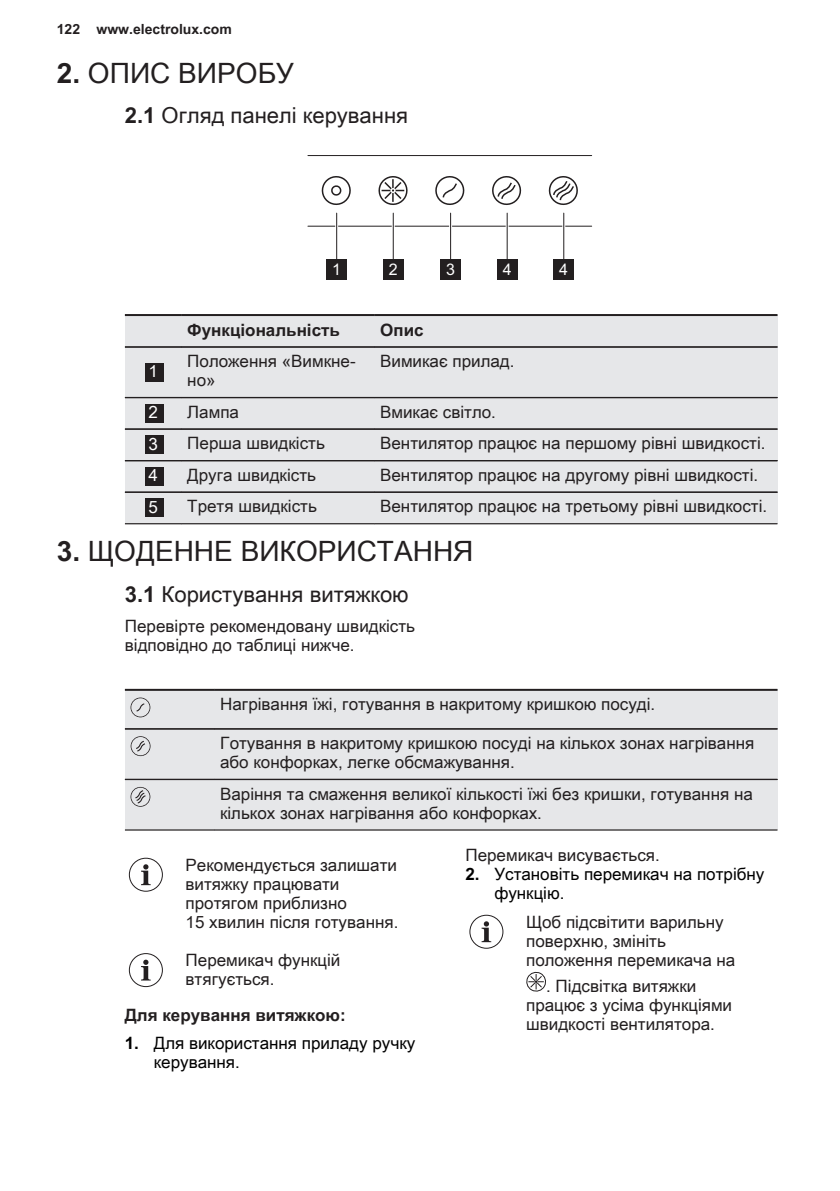
<style>
.page{position:relative;width:840px;height:1191px;background:#fff}
.page>*{position:absolute;margin:0;border:0;box-sizing:border-box;transform-origin:0 0}
.t1{font:28px "Arial Unicode MS";color:#231f20}
.t2{font:22px "Arial Unicode MS";color:#231f20}
.t3{font:17px/19px "Arial Unicode MS";color:#231f20}
.t4{font:17px/19px "Arial Unicode MS";color:#000}
.t5{font:700 17px "Arial Unicode MS";color:#231f20}
.t6{font:17px "Arial Unicode MS";color:#fff}
.t7{font:16px "Arial";color:#fff}
.t8{font:700 14px "Arial Unicode MS";color:#231f20}
.s1{font-weight:700}
</style>
<div class="page">
<hr style="left:308px;top:226px;width:283px;height:1px;background:#231f20">
<hr style="left:308px;top:155px;width:283px;height:1px;background:#231f20">
<svg style="left:548px;top:176px;width:30px;height:29px"></svg>
<svg style="left:492px;top:176px;width:30px;height:29px"></svg>
<svg style="left:435px;top:176px;width:30px;height:29px"></svg>
<svg style="left:321px;top:176px;width:30px;height:29px"></svg>
<svg style="left:378px;top:176px;width:30px;height:29px"></svg>
<hr style="left:505px;top:213px;width:3px;height:56px;background:#fff">
<hr style="left:506px;top:213px;width:1px;height:56px;background:#231f20">
<div style="left:497px;top:259px;width:20px;height:20px;background:#231f20"></div>
<hr style="left:562px;top:213px;width:3px;height:56px;background:#fff">
<hr style="left:563px;top:213px;width:1px;height:56px;background:#231f20">
<div style="left:553px;top:259px;width:20px;height:20px;background:#231f20"></div>
<hr style="left:449px;top:213px;width:3px;height:56px;background:#fff">
<hr style="left:450px;top:213px;width:1px;height:56px;background:#231f20">
<div style="left:440px;top:259px;width:20px;height:20px;background:#231f20"></div>
<hr style="left:391px;top:213px;width:3px;height:56px;background:#fff">
<hr style="left:392px;top:213px;width:1px;height:56px;background:#231f20">
<div style="left:383px;top:259px;width:20px;height:20px;background:#231f20"></div>
<hr style="left:335px;top:213px;width:3px;height:56px;background:#fff">
<hr style="left:336px;top:213px;width:1px;height:56px;background:#231f20">
<div style="left:326px;top:259px;width:20px;height:20px;background:#231f20"></div>
<div style="left:125px;top:315px;width:652px;height:209px;background:#e6e7e9"></div>
<div style="left:145px;top:363px;width:18px;height:18px;background:#231f20"></div>
<div style="left:145px;top:404px;width:18px;height:19px;background:#231f20"></div>
<div style="left:145px;top:435px;width:18px;height:19px;background:#231f20"></div>
<div style="left:145px;top:467px;width:18px;height:19px;background:#231f20"></div>
<div style="left:145px;top:498px;width:18px;height:19px;background:#231f20"></div>
<hr style="left:125px;top:314px;width:57px;height:2px;background:#231f20">
<hr style="left:181px;top:314px;width:193px;height:2px;background:#231f20">
<hr style="left:374px;top:314px;width:403px;height:2px;background:#231f20">
<hr style="left:125px;top:346px;width:57px;height:1px;background:#231f20">
<hr style="left:181px;top:346px;width:193px;height:1px;background:#231f20">
<hr style="left:374px;top:346px;width:403px;height:1px;background:#231f20">
<hr style="left:125px;top:397px;width:57px;height:1px;background:#231f20">
<hr style="left:181px;top:397px;width:193px;height:1px;background:#231f20">
<hr style="left:374px;top:397px;width:403px;height:1px;background:#231f20">
<hr style="left:125px;top:428px;width:57px;height:2px;background:#231f20">
<hr style="left:181px;top:428px;width:193px;height:2px;background:#231f20">
<hr style="left:374px;top:428px;width:403px;height:2px;background:#231f20">
<hr style="left:125px;top:460px;width:57px;height:1px;background:#231f20">
<hr style="left:181px;top:460px;width:193px;height:1px;background:#231f20">
<hr style="left:374px;top:460px;width:403px;height:1px;background:#231f20">
<hr style="left:125px;top:491px;width:57px;height:2px;background:#231f20">
<hr style="left:125px;top:523px;width:57px;height:1px;background:#231f20">
<hr style="left:181px;top:491px;width:193px;height:2px;background:#231f20">
<hr style="left:181px;top:523px;width:193px;height:1px;background:#231f20">
<hr style="left:374px;top:491px;width:403px;height:2px;background:#231f20">
<hr style="left:374px;top:523px;width:403px;height:1px;background:#231f20">
<div style="left:125px;top:690px;width:652px;height:140px;background:#e6e7e9"></div>
<svg style="left:130px;top:697px;width:20px;height:20px"></svg>
<svg style="left:131px;top:736px;width:19px;height:20px"></svg>
<svg style="left:130px;top:787px;width:20px;height:19px"></svg>
<hr style="left:125px;top:689px;width:89px;height:2px;background:#231f20">
<hr style="left:214px;top:689px;width:563px;height:2px;background:#231f20">
<hr style="left:125px;top:728px;width:89px;height:1px;background:#231f20">
<hr style="left:214px;top:728px;width:563px;height:1px;background:#231f20">
<hr style="left:125px;top:779px;width:89px;height:1px;background:#231f20">
<hr style="left:125px;top:829px;width:89px;height:1px;background:#231f20">
<hr style="left:214px;top:779px;width:563px;height:1px;background:#231f20">
<hr style="left:214px;top:829px;width:563px;height:1px;background:#231f20">
<svg style="left:129px;top:857px;width:34px;height:34px"></svg>
<svg style="left:129px;top:953px;width:34px;height:34px"></svg>
<svg style="left:469px;top:914px;width:34px;height:34px"></svg>
<svg style="left:526px;top:971px;width:20px;height:20px"></svg>
<p class="t8" style="left:57px;top:19px;width:177px">122 www.electrolux.com</p>
<p class="t1" style="left:57px;top:52px;width:238px"><span class="s1">2.</span> ОПИС ВИРОБУ</p>
<p class="t2" style="left:125px;top:99px;width:284px"><span class="s1">2.1</span> Огляд панелі керування</p>
<p class="t7" style="left:332px;top:260px;width:10px">1</p>
<p class="t7" style="left:388px;top:260px;width:10px">2</p>
<p class="t7" style="left:446px;top:260px;width:10px">3</p>
<p class="t7" style="left:502px;top:260px;width:10px">4</p>
<p class="t7" style="left:559px;top:260px;width:10px">4</p>
<p class="t5" style="left:187px;top:317px;width:154px">Функціональність</p>
<p class="t5" style="left:380px;top:317px;width:45px">Опис</p>
<p class="t6" style="left:148px;top:359px;width:11px">1</p>
<p class="t3" style="left:187px;top:351px;width:170px">Положення «Вимкне‐ но»</p>
<p class="t3" style="left:380px;top:351px;width:136px">Вимикає прилад.</p>
<p class="t6" style="left:148px;top:400px;width:11px">2</p>
<p class="t3" style="left:187px;top:402px;width:53px">Лампа</p>
<p class="t3" style="left:380px;top:402px;width:117px">Вмикає світло.</p>
<p class="t6" style="left:148px;top:431px;width:11px">3</p>
<p class="t3" style="left:187px;top:433px;width:139px">Перша швидкість</p>
<p class="t3" style="left:380px;top:433px;width:386px">Вентилятор працює на першому рівні швидкості.</p>
<p class="t6" style="left:148px;top:463px;width:11px">4</p>
<p class="t3" style="left:187px;top:465px;width:130px">Друга швидкість</p>
<p class="t3" style="left:380px;top:465px;width:379px">Вентилятор працює на другому рівні швидкості.</p>
<p class="t6" style="left:148px;top:494px;width:11px">5</p>
<p class="t3" style="left:187px;top:496px;width:131px">Третя швидкість</p>
<p class="t3" style="left:380px;top:496px;width:388px">Вентилятор працює на третьому рівні швидкості.</p>
<p class="t1" style="left:57px;top:531px;width:418px"><span class="s1">3.</span> ЩОДЕННЕ ВИКОРИСТАННЯ</p>
<p class="t2" style="left:125px;top:578px;width:285px"><span class="s1">3.1</span> Користування витяжкою</p>
<p class="t3" style="left:125px;top:616px;width:292px">Перевірте рекомендовану швидкість відповідно до таблиці нижче.</p>
<p class="t3" style="left:220px;top:694px;width:436px">Нагрівання їжі, готування в накритому кришкою посуді.</p>
<p class="t3" style="left:220px;top:733px;width:535px">Готування в накритому кришкою посуді на кількох зонах нагрівання або конфорках, легке обсмажування.</p>
<p class="t3" style="left:220px;top:783px;width:534px">Варіння та смаження великої кількості їжі без кришки, готування на кількох зонах нагрівання або конфорках.</p>
<p class="t3" style="left:185px;top:854px;width:214px">Рекомендується залишати витяжку працювати протягом приблизно<br>15 хвилин після готування.</p>
<p class="t3" style="left:185px;top:950px;width:156px">Перемикач функцій втягується.</p>
<p class="t5" style="left:125px;top:1003px;width:222px">Для керування витяжкою:</p>
<p class="t4" style="left:154px;top:1033px;width:263px;text-indent:-29px"><span class="s1">1.</span> Для використання приладу ручку керування.</p>
<p class="t3" style="left:465px;top:845px;width:196px">Перемикач висувається.</p>
<p class="t4" style="left:494px;top:864px;width:271px;text-indent:-29px"><span class="s1">2.</span> Установіть перемикач на потрібну функцію.</p>
<p class="t3" style="left:526px;top:911px;width:210px">Щоб підсвітити варильну поверхню, змініть положення перемикача на</p>
<p class="t3" style="left:526px;top:976px;width:207px;text-indent:20px">. Підсвітка витяжки працює з усіма функціями швидкості вентилятора.</p>
</div>
